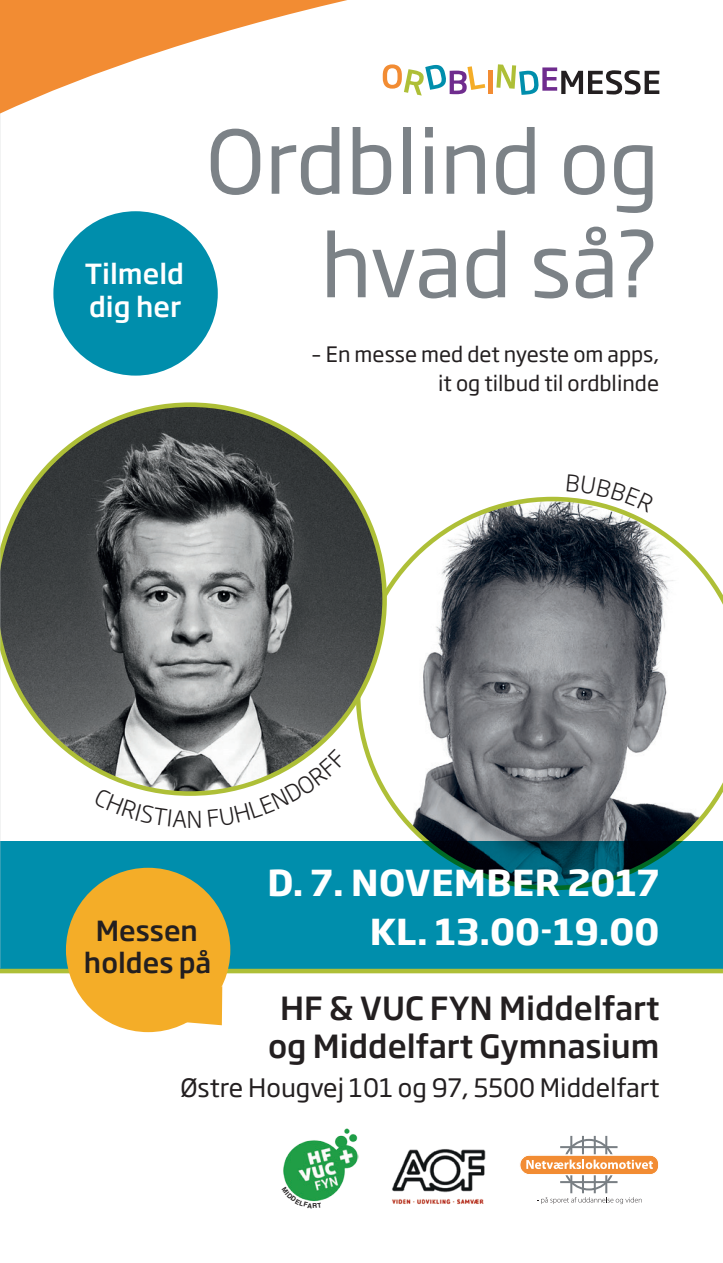
<style>
.page{position:relative;width:723px;height:1263px;background:#fff}
.page>*{position:absolute;margin:0;border:0;box-sizing:border-box;transform-origin:0 0}
.Normal{font:86.25px/103.5px "Soho Gothic Std";color:#7c8287;text-align:right}
.rubrik{font:700 35.4px "Soho Gothic Std";color:#fff}
.t1{font:500 31.5px/38.8px "Soho Gothic Std";color:#231f20;text-align:center}
.t2{font:500 27.3px "Soho Gothic Std";color:#231f20}
.t3{font:500 27.3px "Soho Gothic Std";color:#fff}
.t4{font:25.05px "Soho Gothic Std";color:#231f20}
.Stor_mellemrub{font:21px/28.5px "Soho Gothic Std";color:#231f20;text-align:right}
</style>
<div class="page">
<svg style="left:384px;top:497px;width:339px;height:344px"></svg>
<div style="left:0;top:841px;width:723px;height:129px;background:#008eac"></div>
<svg style="left:0;top:402px;width:387px;height:394px"></svg>
<svg style="left:405px;top:64px;width:80px;height:32px"></svg>
<hr style="left:488px;top:71px;width:4px;height:23px;background:#f28c33">
<svg style="left:496px;top:64px;width:163px;height:31px"></svg>
<hr style="left:0;top:969px;width:723px;height:4px;background:#aebf37">
<svg style="left:182px;top:984px;width:41px;height:41px"></svg>
<div style="left:66px;top:868px;width:164px;height:164px;background:#f4ad28;border-radius:50%"></div>
<svg style="left:0;top:0;width:405px;height:114px"></svg>
<div style="left:563px;top:1139px;width:52px;height:51px;border:2px solid #797f84;border-radius:50%"></div>
<hr style="left:560px;top:1146px;width:57px;height:2px;background:#797f84">
<hr style="left:560px;top:1181px;width:57px;height:2px;background:#797f84">
<hr style="left:570px;top:1136px;width:2px;height:57px;background:#797f84">
<hr style="left:582px;top:1136px;width:2px;height:57px;background:#797f84">
<hr style="left:594px;top:1136px;width:2px;height:57px;background:#797f84">
<hr style="left:605px;top:1136px;width:2px;height:57px;background:#797f84">
<svg style="left:537px;top:1197px;width:105px;height:7px"></svg>
<svg style="left:520px;top:1154px;width:139px;height:21px"></svg>
<img style="left:392px;top:1149px;width:94px;height:56px">
<img style="left:283px;top:1128px;width:75px;height:72px">
<div style="left:53px;top:211px;width:165px;height:165px;background:#008eac;border-radius:50%"></div>
<svg style="left:94px;top:788px;width:107px;height:8px"></svg>
<svg style="left:208px;top:749px;width:139px;height:47px"></svg>
<svg style="left:567px;top:497px;width:88px;height:16px"></svg>
<svg style="left:283px;top:1186px;width:39px;height:16px"></svg>
<p class="t3" style="left:85px;top:256px;width:101px">Tilmeld</p>
<p class="t3" style="left:89px;top:289px;width:94px">dig her</p>
<p class="Normal" style="left:206px;top:112px;width:455px">Ordblind og hvad så?</p>
<p class="Stor_mellemrub" style="left:311px;top:341px;width:349px">– En messe med det nyeste om apps, it og tilbud til ordblinde</p>
<p class="t2" style="left:96px;top:913px;width:104px">Messen</p>
<p class="t2" style="left:84px;top:946px;width:129px">holdes på</p>
<p class="rubrik" style="left:267px;top:859px;width:393px">D. 7. NOVEMBER 2017</p>
<p class="rubrik" style="left:370px;top:909px;width:291px">KL. 13.00-19.00</p>
<p class="t1" style="left:268px;top:989px;width:393px">HF &amp; VUC FYN Middelfart og Middelfart Gymnasium</p>
<p class="t4" style="left:180px;top:1072px;width:480px">Østre Hougvej 101 og 97, 5500 Middelfart</p>
</div>
